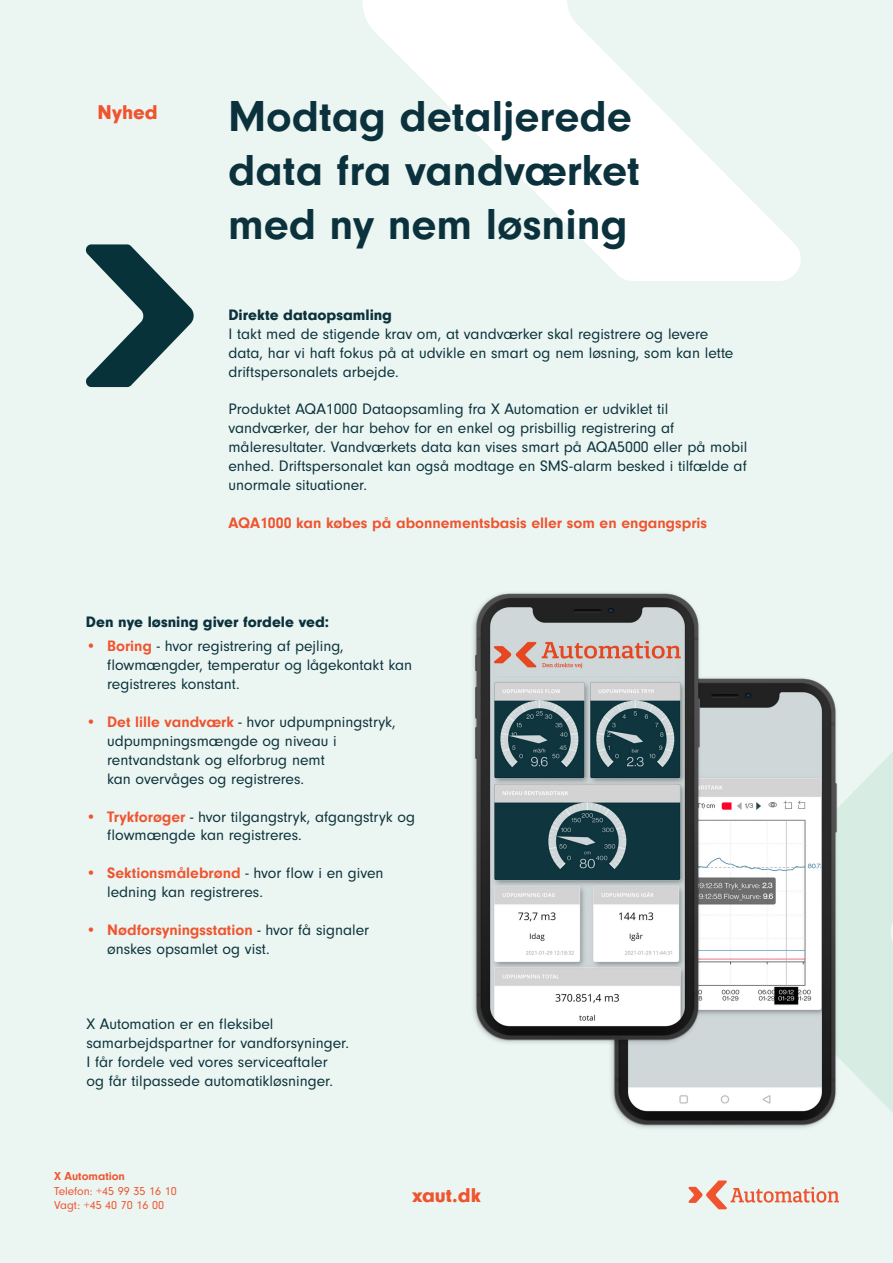
<style>
.page{position:relative;width:893px;height:1263px;background:#ebf5f1}
.page>*{position:absolute;margin:0;border:0;box-sizing:border-box;transform-origin:0 0}
.t1{font:700 45px/54px "Neuzeit Gro";color:#0b323c}
.t2{font:900 20.7px "Neuzeit Gro";color:#f0542f}
.t3{font:15.75px/18.9px "Neuzeit Gro";color:#0b323c}
.t4{font:700 15.75px "Neuzeit Gro";color:#f0542f}
.t5{font:900 15.75px "Neuzeit Gro";color:#0b323c}
.t6{font:12px "Neuzeit Gro";color:#f0542f}
.t7{font:700 12px "Neuzeit Gro";color:#f0542f}
.s1{font-weight:700;color:#f0542f}
</style>
<div class="page">
<svg style="left:363px;top:0;width:438px;height:281px"></svg>
<svg style="left:839px;top:752px;width:54px;height:361px;fill:#d7ece2"></svg>
<svg style="left:688px;top:1180px;width:151px;height:29px"></svg>
<svg style="left:85px;top:244px;width:109px;height:143px"></svg>
<img style="left:611px;top:678px;width:228px;height:450px">
<img style="left:473px;top:593px;width:228px;height:453px">
<p class="t2" style="left:98px;top:100px;width:62px">Nyhed</p>
<p class="t1" style="left:228px;top:90px;width:413px">Modtag detaljerede data fra vandværket med ny nem løsning</p>
<p class="t5" style="left:228px;top:306px;width:165px">Direkte dataopsamling</p>
<p class="t3" style="left:228px;top:324px;width:506px">I takt med de stigende krav om, at vandværker skal registrere og levere data, har vi haft fokus på at udvikle en smart og nem løsning, som kan lette driftspersonalets arbejde.</p>
<p class="t3" style="left:228px;top:400px;width:520px">Produktet AQA1000 Dataopsamling fra X Automation er udviklet til vandværker, der har behov for en enkel og prisbillig registrering af måleresultater. Vandværkets data kan vises smart på AQA5000 eller på mobil enhed. Driftspersonalet kan også modtage en SMS-alarm besked i tilfælde af unormale situationer.</p>
<p class="t4" style="left:228px;top:514px;width:480px">AQA1000 kan købes på abonnementsbasis eller som en engangspris</p>
<p class="t5" style="left:86px;top:612px;width:245px">Den nye løsning giver fordele ved:</p>
<p class="t3" style="left:107px;top:637px;width:306px;text-indent:-21px"><span class="s1">• Boring</span> - hvor registrering af pejling, flowmængder, temperatur og lågekontakt kan registreres konstant.</p>
<p class="t3" style="left:107px;top:713px;width:290px;text-indent:-21px"><span class="s1">• Det lille vandværk</span> - hvor udpumpningstryk, udpumpningsmængde og niveau i rentvandstank og elforbrug nemt<br>kan overvåges og registreres.</p>
<p class="t3" style="left:107px;top:807px;width:310px;text-indent:-21px"><span class="s1">• Trykforøger</span> - hvor tilgangstryk, afgangstryk og flowmængde kan registreres.</p>
<p class="t3" style="left:107px;top:864px;width:278px;text-indent:-21px"><span class="s1">• Sektionsmålebrønd</span> - hvor flow i en given ledning kan registreres.</p>
<p class="t3" style="left:107px;top:921px;width:264px;text-indent:-21px"><span class="s1">• Nødforsyningsstation</span> - hvor få signaler ønskes opsamlet og vist.</p>
<p class="t3" style="left:86px;top:1015px;width:264px">X Automation er en fleksibel samarbejdspartner for vandforsyninger.<br>I får fordele ved vores serviceaftaler og får tilpassede automatikløsninger.</p>
<p class="t7" style="left:54px;top:1169px;width:72px">X Automation</p>
<p class="t6" style="left:54px;top:1184px;width:124px">Telefon: +45 99 35 16 10</p>
<p class="t6" style="left:54px;top:1198px;width:112px">Vagt: +45 40 70 16 00</p>
<p class="t2" style="left:412px;top:1183px;width:70px">xaut.dk</p>
</div>
